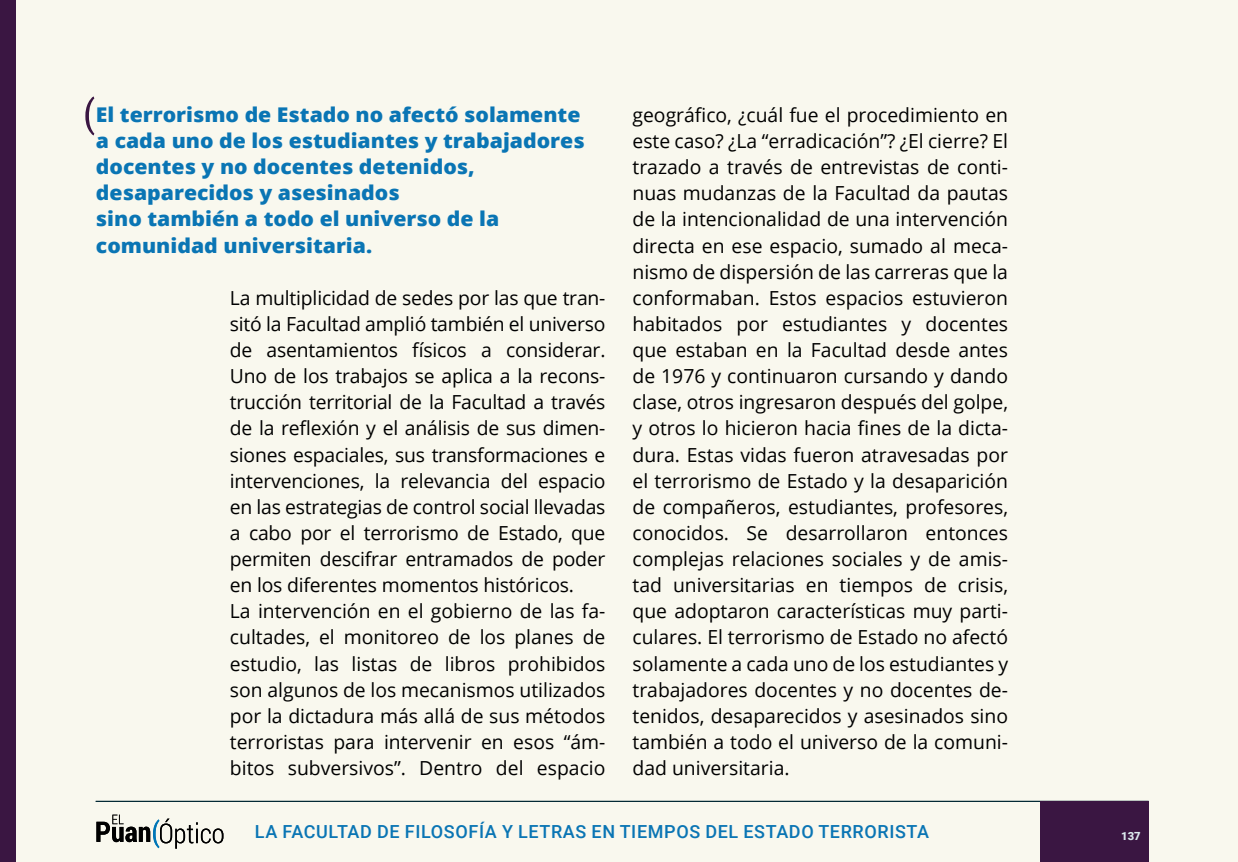
<style>
.page{position:relative;width:1238px;height:862px;background:#fff}
.page>*{position:absolute;margin:0;border:0;box-sizing:border-box;transform-origin:0 0}
.t1{font:800 20.25px/26.1px "Open Sans";color:#0a75b4;scale:1.05 1}
.t2{font:19.35px/26.1px "Open Sans";letter-spacing:-.01em;color:#000;text-align:justify}
.t3{font:500 18px "Roboto";letter-spacing:.035em;color:#0a75b4}
.t4{font:900 11.25px "Roboto";color:#dbe9ee}
</style>
<div class="page">
<div style="left:0;top:0;width:1237px;height:861px;background:#f9f8ee"></div>
<hr style="left:96px;top:800px;width:1052px;height:1px;background:#002732">
<svg style="left:96px;top:814px;width:127px;height:34px"></svg>
<div style="left:0;top:0;width:16px;height:861px;background:#3a1642"></div>
<div style="left:1039px;top:800px;width:109px;height:61px;background:#3a1642"></div>
<svg style="left:85px;top:96px;width:9px;height:39px"></svg>
<p class="t1" style="left:96px;top:100px;width:467px">El terrorismo de Estado no afectó solamente a cada uno de los estudiantes y trabajadores docentes y no docentes detenidos, desaparecidos y asesinados<br>sino también a todo el universo de la comunidad universitaria.</p>
<p class="t2" style="left:230px;top:284px;width:377px;text-align:left">La multiplicidad de sedes por las que tran&shy;sitó la Facultad amplió también el universo de asentamientos físicos a considerar.<br>Uno de los trabajos se aplica a la recons&shy;trucción territorial de la Facultad a través de la reflexión y el análisis de sus dimen&shy;siones espaciales, sus transformaciones e intervenciones, la relevancia del espacio en las estrategias de control social llevadas a cabo por el terrorismo de Estado, que permiten descifrar entramados de poder en los diferentes momentos históricos.<br>La intervención en el gobierno de las fa&shy;cultades, el monitoreo de los planes de estudio, las listas de libros prohibidos son algunos de los mecanismos utilizados por la dictadura más allá de sus métodos terroristas para intervenir en esos “ám&shy;bitos subversivos”. Dentro del espacio</p>
<p class="t2" style="left:632px;top:101px;width:377px">geográfico, ¿cuál fue el procedimiento en este caso? ¿La “erradicación”? ¿El cierre? El trazado a través de entrevistas de conti&shy;nuas mudanzas de la Facultad da pautas de la intencionalidad de una intervención directa en ese espacio, sumado al meca&shy;nismo de dispersión de las carreras que la conformaban. Estos espacios estuvieron habitados por estudiantes y docentes que estaban en la Facultad desde antes de 1976 y continuaron cursando y dando clase, otros ingresaron después del golpe, y otros lo hicieron hacia fines de la dicta&shy;dura. Estas vidas fueron atravesadas por el terrorismo de Estado y la desaparición de compañeros, estudiantes, profesores, conocidos. Se desarrollaron entonces complejas relaciones sociales y de amis&shy;tad universitarias en tiempos de crisis, que adoptaron características muy parti&shy;culares. El terrorismo de Estado no afectó solamente a cada uno de los estudiantes y trabajadores docentes y no docentes de&shy;tenidos, desaparecidos y asesinados sino también a todo el universo de la comuni&shy;dad universitaria.</p>
<p class="t3" style="left:255px;top:818px;width:675px">LA FACULTAD DE FILOSOFÍA Y LETRAS EN TIEMPOS DEL ESTADO TERRORISTA</p>
<p class="t4" style="left:1121px;top:827px;width:21px">137</p>
</div>
